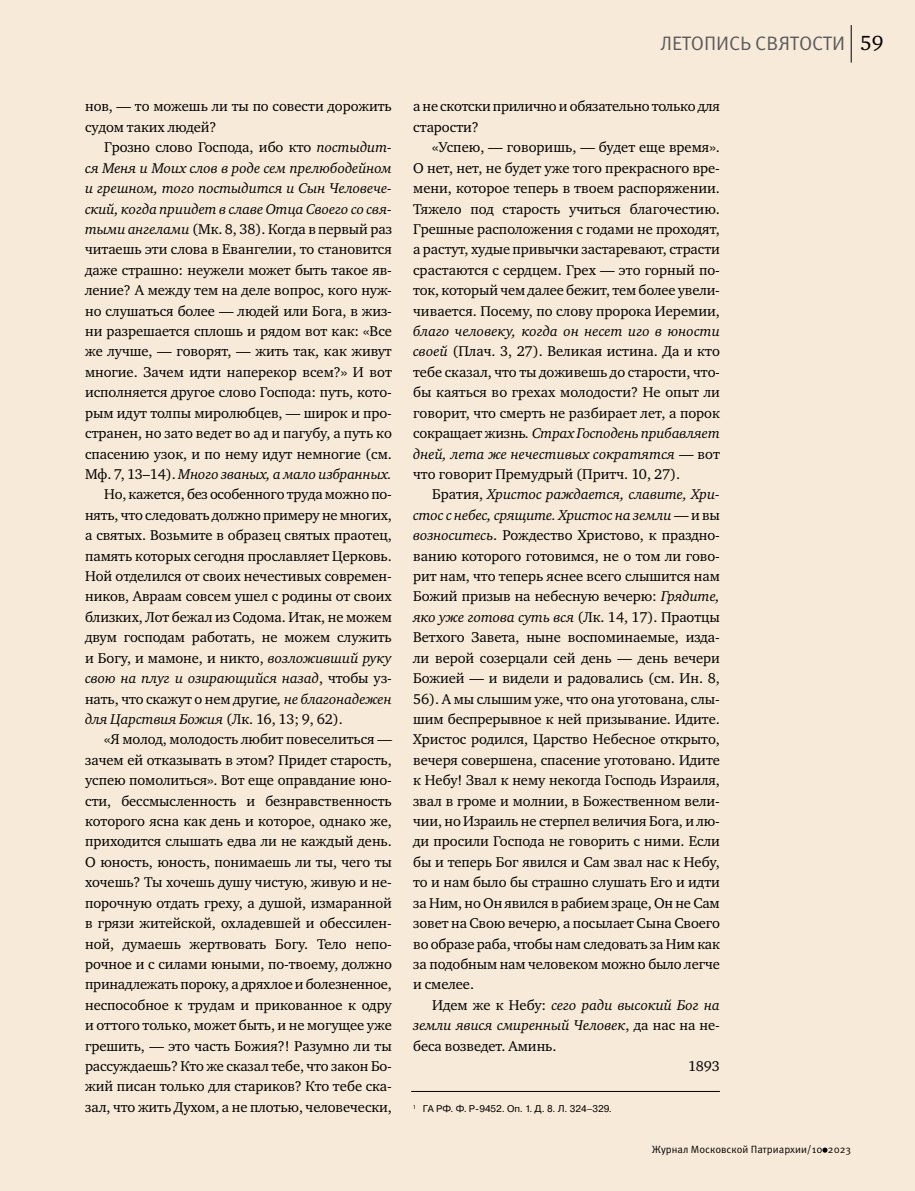
<style>
.page{position:relative;width:915px;height:1191px;background:#fff}
.page>*{position:absolute;margin:0;border:0;box-sizing:border-box;transform-origin:0 0}
.t1{font:19.5px "Meta Pro";letter-spacing:-.005em;color:#58595b}
.t2{font:14.55px/20.4px "Charter ITC";letter-spacing:-.005em;color:#000;text-align:justify}
.t3{font:italic 14.55px "Charter ITC";letter-spacing:-.005em;color:#000}
.t4{font:10.5px "Meta Pro";color:#000}
.t5{font:9.75px "Pragmatica";color:#000}
.s1{font-style:italic}
.s2{font-style:normal}
.s3{font-family:"Charter ITC";font-size:21px;color:#000}
</style>
<div class="page">
<div style="left:0;top:0;width:914px;height:1191px;background:#f7ead8"></div>
<svg style="left:822px;top:1147px;width:5px;height:5px"></svg>
<hr style="left:850px;top:25px;width:1px;height:38px;background:#000">
<hr style="left:411px;top:1091px;width:308px;height:1px;background:#000">
<p class="t2" style="left:85px;top:96px;width:308px">нов, — то можешь ли ты по совести дорожить судом таких людей?</p>
<p class="t2" style="left:104px;top:137px;width:289px">Грозно слово Господа, ибо кто <span class="s1">постыдит-</span></p>
<p class="t3" style="left:85px;top:159px;width:308px">ся Меня и Моих слов в роде сем прелюбодейном</p>
<p class="t3" style="left:85px;top:179px;width:308px">и грешном, того постыдится и Сын Человече-</p>
<p class="t3" style="left:85px;top:200px;width:308px">ский, когда приидет в славе Отца Своего со свя-</p>
<p class="t2" style="left:85px;top:219px;width:308px"><span class="s1">тыми ангелами</span> (Мк. 8, 38). Когда в первый раз</p>
<p class="t2" style="left:85px;top:239px;width:308px">читаешь эти слова в Евангелии, то становится</p>
<p class="t2" style="left:85px;top:260px;width:308px">даже страшно: неужели может быть такое яв-</p>
<p class="t2" style="left:85px;top:280px;width:308px">ление? А между тем на деле вопрос, кого нуж-</p>
<p class="t2" style="left:85px;top:300px;width:308px">но слушаться более — людей или Бога, в жиз-</p>
<p class="t2" style="left:85px;top:321px;width:308px">ни разрешается сплошь и рядом вот как: «Все</p>
<p class="t2" style="left:85px;top:341px;width:308px">же лучше, — говорят, — жить так, как живут</p>
<p class="t2" style="left:85px;top:362px;width:308px">многие. Зачем идти наперекор всем?» И вот</p>
<p class="t2" style="left:85px;top:382px;width:308px">исполняется другое слово Господа: путь, кото-</p>
<p class="t2" style="left:85px;top:402px;width:308px">рым идут толпы миролюбцев, — широк и про-</p>
<p class="t2" style="left:85px;top:423px;width:308px">странен, но зато ведет во ад и пагубу, а путь ко</p>
<p class="t2" style="left:85px;top:443px;width:308px">спасению узок, и по нему идут немногие (см.</p>
<p class="t3" style="left:85px;top:465px;width:308px"><span class="s2">Мф. 7, 13–14).</span> Много званых, а мало избранных.</p>
<p class="t2" style="left:104px;top:484px;width:289px">Но, кажется, без особенного труда можно по-</p>
<p class="t2" style="left:85px;top:504px;width:308px">нять, что следовать должно примеру не многих,</p>
<p class="t2" style="left:85px;top:525px;width:308px">а святых. Возьмите в образец святых праотец,</p>
<p class="t2" style="left:85px;top:545px;width:308px">память которых сегодня прославляет Церковь.</p>
<p class="t2" style="left:85px;top:566px;width:308px">Ной отделился от своих нечестивых современ-</p>
<p class="t2" style="left:85px;top:586px;width:308px">ников, Авраам совсем ушел с родины от своих</p>
<p class="t2" style="left:85px;top:606px;width:308px">близких, Лот бежал из Содома. Итак, не можем</p>
<p class="t2" style="left:85px;top:627px;width:308px">двум господам работать, не можем служить</p>
<p class="t2" style="left:85px;top:647px;width:308px">и Богу, и мамоне, и никто, <span class="s1">возложивший руку</span></p>
<p class="t3" style="left:85px;top:669px;width:308px">свою на плуг и озирающийся назад<span class="s2">, чтобы уз-</span></p>
<p class="t2" style="left:85px;top:688px;width:308px">нать, что скажут о нем другие<span class="s1">, не благонадежен</span></p>
<p class="t3" style="left:85px;top:710px;width:259px">для Царствия Божия <span class="s2">(Лк. 16, 13; 9, 62).</span></p>
<p class="t2" style="left:104px;top:729px;width:289px">«Я молод, молодость любит повеселиться —</p>
<p class="t2" style="left:85px;top:749px;width:308px">зачем ей отказывать в этом? Придет старость,</p>
<p class="t2" style="left:85px;top:770px;width:308px">успею помолиться». Вот еще оправдание юно-</p>
<p class="t2" style="left:85px;top:790px;width:308px">сти, бессмысленность и безнравственность</p>
<p class="t2" style="left:85px;top:811px;width:308px">которого ясна как день и которое, однако же,</p>
<p class="t2" style="left:85px;top:831px;width:308px">приходится слышать едва ли не каждый день.</p>
<p class="t2" style="left:85px;top:851px;width:308px">О юность, юность, понимаешь ли ты, чего ты</p>
<p class="t2" style="left:85px;top:872px;width:308px">хочешь? Ты хочешь душу чистую, живую и не-</p>
<p class="t2" style="left:85px;top:892px;width:308px">порочную отдать греху, а душой, измаранной</p>
<p class="t2" style="left:85px;top:913px;width:308px">в грязи житейской, охладевшей и обессилен-</p>
<p class="t2" style="left:85px;top:933px;width:308px">ной, думаешь жертвовать Богу. Тело непо-</p>
<p class="t2" style="left:85px;top:953px;width:308px">рочное и с силами юными, по-твоему, должно</p>
<p class="t2" style="left:85px;top:974px;width:308px">принадлежать пороку, а дряхлое и болезненное,</p>
<p class="t2" style="left:85px;top:994px;width:308px">неспособное к трудам и прикованное к одру</p>
<p class="t2" style="left:85px;top:1015px;width:308px">и оттого только, может быть, и не могущее уже</p>
<p class="t2" style="left:85px;top:1035px;width:308px">грешить, — это часть Божия?! Разумно ли ты</p>
<p class="t2" style="left:85px;top:1055px;width:308px">рассуждаешь? Кто же сказал тебе, что закон Бо-</p>
<p class="t2" style="left:85px;top:1076px;width:308px">жий писан только для стариков? Кто тебе ска-</p>
<p class="t2" style="left:85px;top:1096px;width:308px">зал, что жить Духом, а не плотью, человечески,</p>
<h1 class="t1" style="left:660px;top:31px;width:224px">ЛЕТОПИСЬ СВЯТОСТИ <span class="s3">59</span></h1>
<p class="t2" style="left:413px;top:96px;width:308px">а не скотски прилично и обязательно только для старости?</p>
<p class="t2" style="left:413px;top:137px;width:308px;text-indent:19px">«Успею, — говоришь, — будет еще время».<br>О нет, нет, не будет уже того прекрасного вре&shy;мени, которое теперь в твоем распоряжении.<br>Тяжело под старость учиться благочестию.<br>Грешные расположения с годами не проходят, а растут, худые привычки застаревают, страсти срастаются с сердцем. Грех — это горный по&shy;ток, который чем далее бежит, тем более увели&shy;чивается. Посему, по слову пророка Иеремии,</p>
<p class="t2" style="left:413px;top:321px;width:308px"><span class="s1">благо человеку, когда он несет иго в юности своей</span> (Плач. 3, 27). Великая истина. Да и кто тебе сказал, что ты доживешь до старости, что&shy;бы каяться во грехах молодости? Не опыт ли говорит, что смерть не разбирает лет, а порок сокращает жизнь<span class="s1">. Страх Господень прибавляет дней, лета же нечестивых сократятся</span> — вот что говорит Премудрый (Притч. 10, 27).</p>
<p class="t2" style="left:413px;top:484px;width:308px;text-indent:19px">Братия, <span class="s1">Христос раждается, славите, Хри&shy;стос с небес, срящите. Христос на земли</span> — и вы <span class="s1">возноситесь</span>. Рождество Христово, к праздно&shy;ванию которого готовимся, не о том ли гово&shy;рит нам, что теперь яснее всего слышится нам Божий призыв на небесную вечерю: <span class="s1">Грядите, яко уже готова суть вся</span> (Лк. 14, 17). Праотцы Ветхого Завета, ныне воспоминаемые, изда&shy;ли верой созерцали сей день — день вечери Божией — и видели и радовались (см. Ин. 8, 56). А мы слышим уже, что она уготована, слы&shy;шим беспрерывное к ней призывание. Идите.<br>Христос родился, Царство Небесное открыто, вечеря совершена, спасение уготовано. Идите к Небу! Звал к нему некогда Господь Израиля, звал в громе и молнии, в Божественном вели&shy;чии, но Израиль не стерпел величия Бога, и лю&shy;ди просили Господа не говорить с ними. Если бы и теперь Бог явился и Сам звал нас к Небу, то и нам было бы страшно слушать Его и идти за Ним, но Он явился в рабием зраце, Он не Сам зовет на Свою вечерю, а посылает Сына Своего во образе раба, чтобы нам следовать за Ним как за подобным нам человеком можно было легче и смелее.</p>
<p class="t3" style="left:432px;top:996px;width:289px"><span class="s2">Идем же к Небу:</span> сего ради высокий Бог на</p>
<p class="t3" style="left:413px;top:1016px;width:308px">земли явися смиренный Человек<span class="s2">, да нас на не-</span></p>
<p class="t2" style="left:413px;top:1035px;width:145px">беса возведет. Аминь.</p>
<p class="t2" style="left:688px;top:1055px;width:33px">1893</p>
<p class="t5" style="left:412px;top:1101px;width:200px"><sup>1</sup> ГА РФ. Ф. Р-9452. Оп. 1. Д. 8. Л. 324–329.</p>
<p class="t4" style="left:651px;top:1142px;width:201px">Журнал Московской Патриархии/10 2023</p>
</div>
